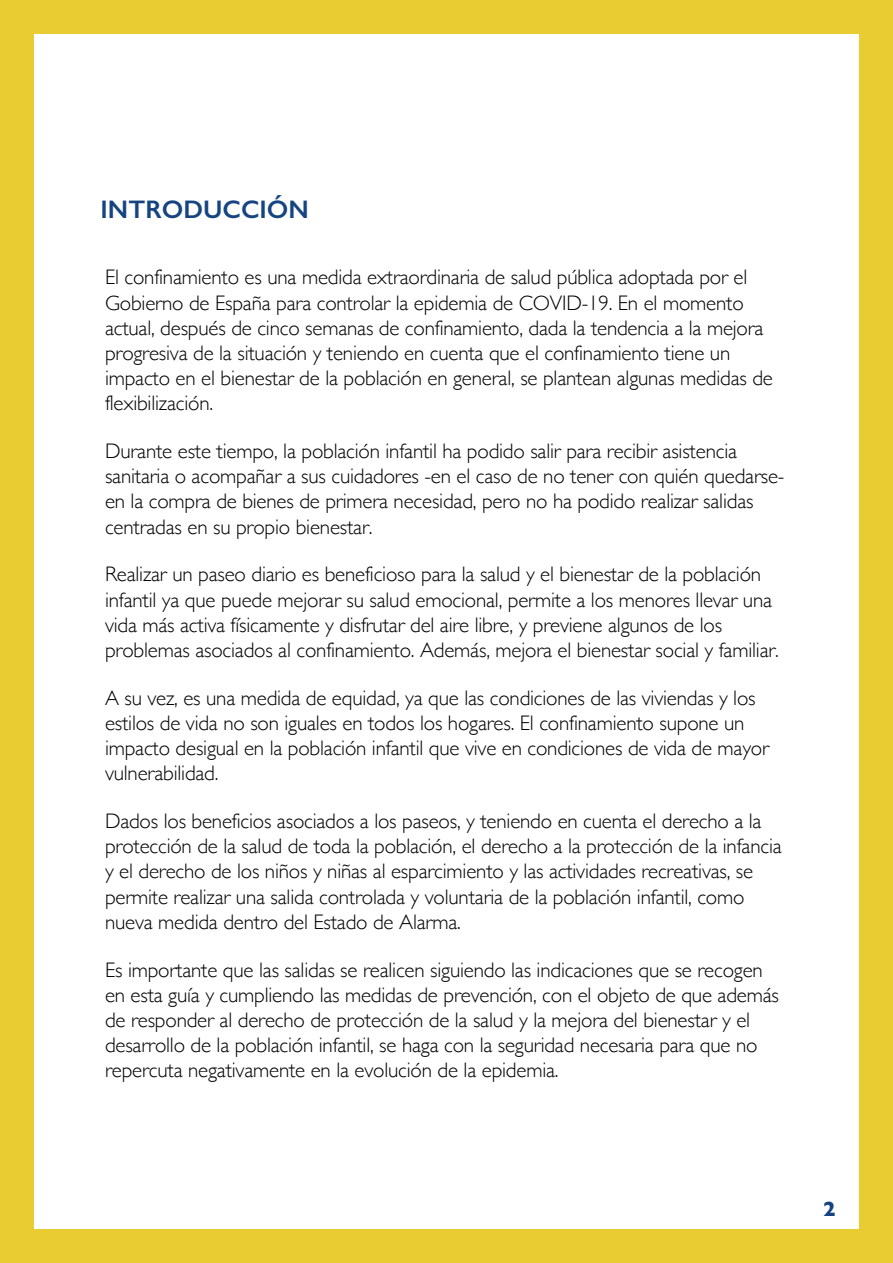
<style>
.page{position:relative;width:893px;height:1263px;background:#e8cc32}
.page>*{position:absolute;margin:0;border:0;box-sizing:border-box;transform-origin:0 0}
.t1{font:600 25.5px "Gill Sans";color:#154481}
.t2{font:300 21px/25.2px "Gill Sans";letter-spacing:-.01em;color:#000}
.t3{font:700 21px "Gill Sans";color:#154481}
</style>
<div class="page">
<div style="left:34px;top:34px;width:825px;height:1195px;background:#fff"></div>
<p class="t1" style="left:101px;top:194px;width:210px">INTRODUCCIÓN</p>
<p class="t2" style="left:105px;top:264px;width:669px">El confinamiento es una medida extraordinaria de salud pública adoptada por el Gobierno de España para controlar la epidemia de COVID-19. En el momento actual, después de cinco semanas de confinamiento, dada la tendencia a la mejora progresiva de la situación y teniendo en cuenta que el confinamiento tiene un impacto en el bienestar de la población en general, se plantean algunas medidas de flexibilización.</p>
<p class="t2" style="left:105px;top:438px;width:681px">Durante este tiempo, la población infantil ha podido salir para recibir asistencia sanitaria o acompañar a sus cuidadores -en el caso de no tener con quién quedarse&shy;en la compra de bienes de primera necesidad, pero no ha podido realizar salidas centradas en su propio bienestar.</p>
<p class="t2" style="left:105px;top:561px;width:675px">Realizar un paseo diario es beneficioso para la salud y el bienestar de la población infantil ya que puede mejorar su salud emocional, permite a los menores llevar una vida más activa físicamente y disfrutar del aire libre, y previene algunos de los problemas asociados al confinamiento. Además, mejora el bienestar social y familiar.</p>
<p class="t2" style="left:105px;top:684px;width:666px">A su vez, es una medida de equidad, ya que las condiciones de las viviendas y los estilos de vida no son iguales en todos los hogares. El confinamiento supone un impacto desigual en la población infantil que vive en condiciones de vida de mayor vulnerabilidad.</p>
<p class="t2" style="left:105px;top:807px;width:678px">Dados los beneficios asociados a los paseos, y teniendo en cuenta el derecho a la protección de la salud de toda la población, el derecho a la protección de la infancia y el derecho de los niños y niñas al esparcimiento y las actividades recreativas, se permite realizar una salida controlada y voluntaria de la población infantil, como nueva medida dentro del Estado de Alarma.</p>
<p class="t2" style="left:105px;top:956px;width:675px">Es importante que las salidas se realicen siguiendo las indicaciones que se recogen en esta guía y cumpliendo las medidas de prevención, con el objeto de que además de responder al derecho de protección de la salud y la mejora del bienestar y el desarrollo de la población infantil, se haga con la seguridad necesaria para que no repercuta negativamente en la evolución de la epidemia.</p>
<p class="t3" style="left:823px;top:1192px;width:14px">2</p>
</div>
